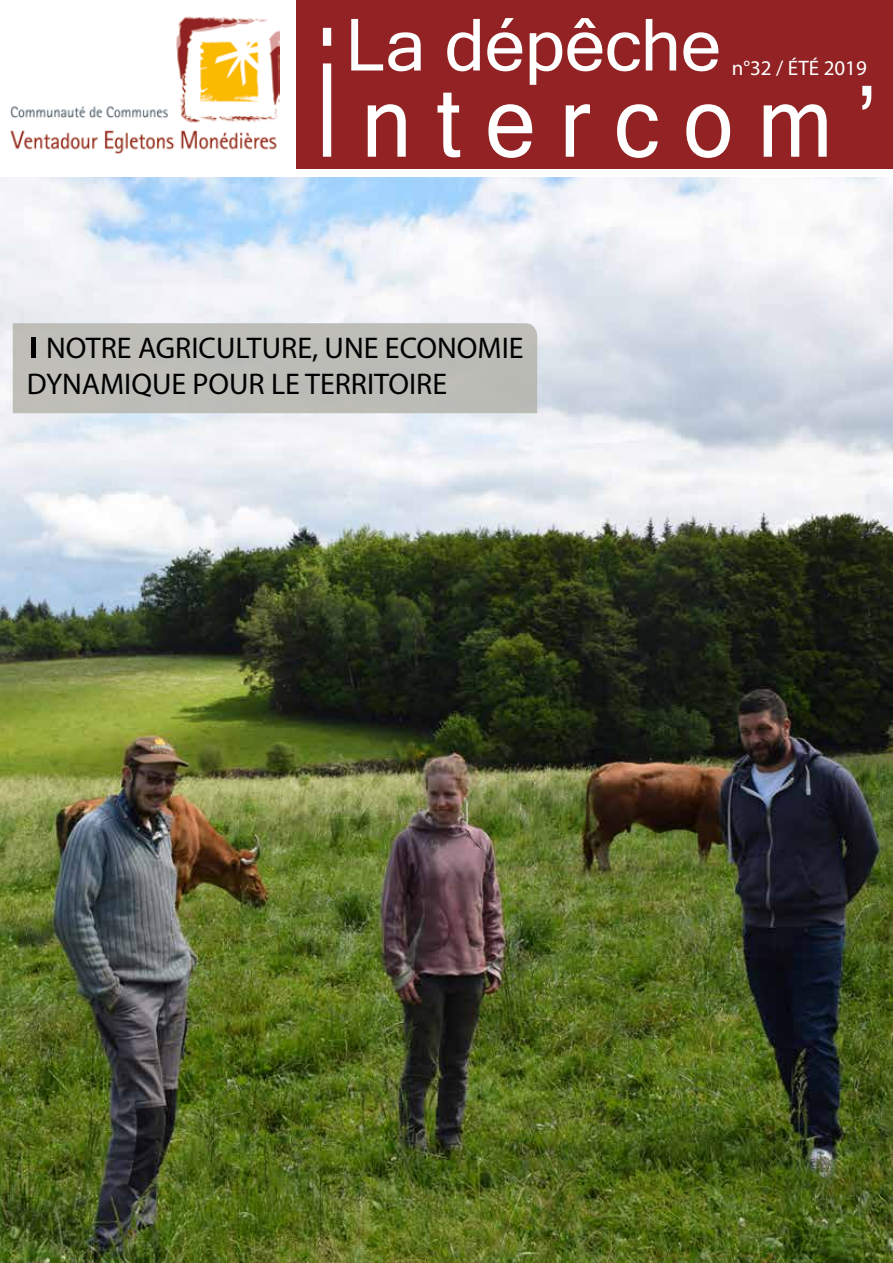
<style>
.page{position:relative;width:893px;height:1263px;background:#fff}
.page>*{position:absolute;margin:0;border:0;box-sizing:border-box;transform-origin:0 0}
.t1{font:99px "Microsoft Sans Serif";letter-spacing:.27em;color:#fff;scale:.91 1}
.t2{font:72px "Microsoft Sans Serif";color:#fff}
.t3{font:30px/36px "Myriad Pro";color:#000;scale:1.8 1}
.t4{font:21px "Myriad Pro";color:#fff}
.s1{font-size:180px}
</style>
<div class="page">
<img style="left:0;top:177px;width:893px;height:1086px">
<img style="left:10px;top:16px;width:270px;height:138px">
<div style="left:297px;top:0;width:596px;height:169px;background:#922224"></div>
<div style="left:13px;top:323px;width:524px;height:90px;background:#bdbdb7"></div>
<h2 class="t2" style="left:345px;top:-2px;width:377px">La dépêche</h2>
<h1 class="t1" style="left:317px;top:57px;width:617px"><span class="s1">i</span> ntercom’</h1>
<p class="t4" style="left:732px;top:55px;width:136px">n°32 / ÉTÉ 2019</p>
<p class="t3" style="left:27px;top:329px;width:277px">I NOTRE AGRICULTURE, UNE ECONOMIE<br>DYNAMIQUE POUR LE TERRITOIRE</p>
</div>
